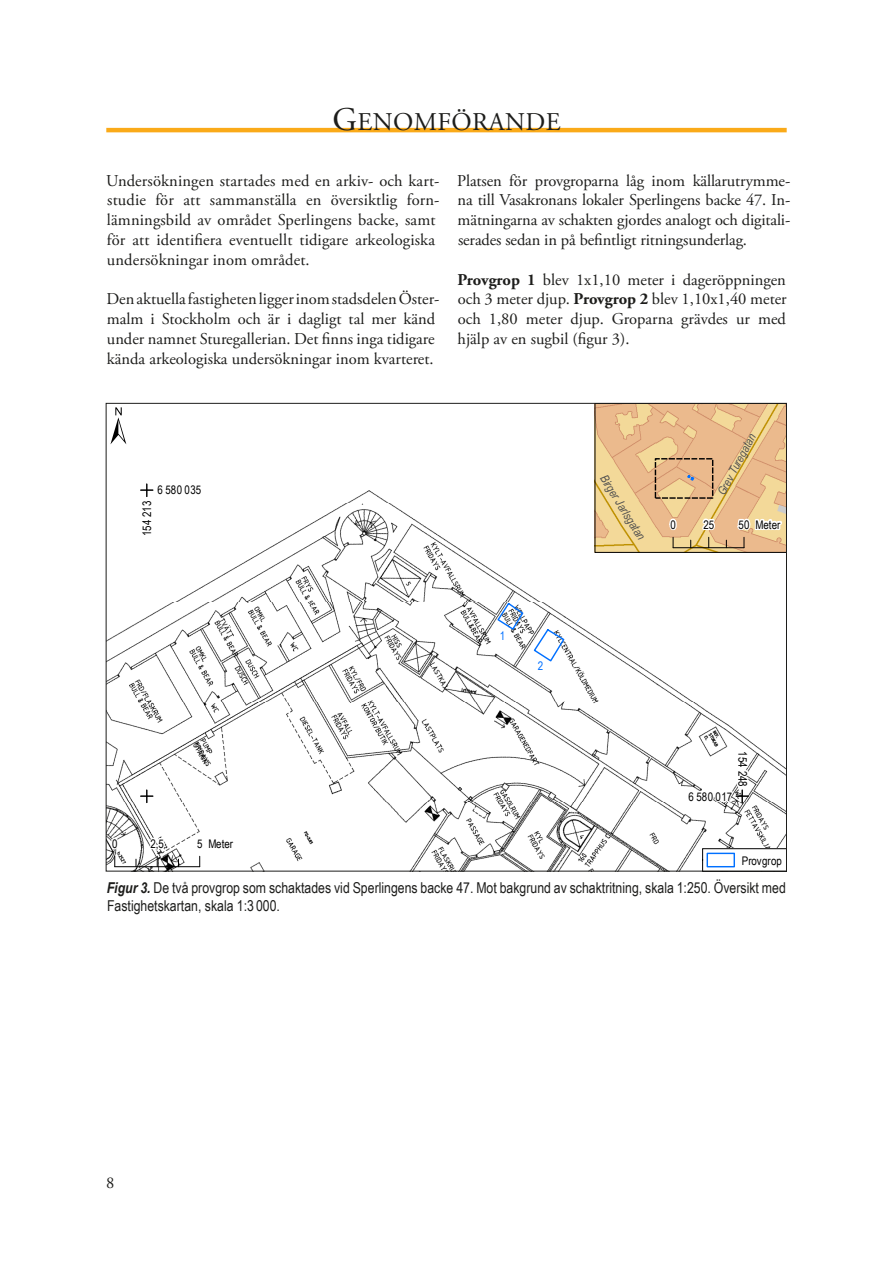
<style>
.page{position:relative;width:893px;height:1263px;background:#fff}
.page>*{position:absolute;margin:0;border:0;box-sizing:border-box;transform-origin:0 0}
.t1{font:52.5px "ESRI North";color:#000}
.A1_Rubrik{font:25.5px "Adobe Garamond Pro";letter-spacing:.015em;color:#1d1d1b}
.t2{font:16.5px/19.8px "Adobe Garamond Pro";letter-spacing:-.01em;color:#1d1d1b}
.Figurtext{font:15px/18px "Arial Narrow";color:#1d1d1b}
.t3{font:11.85px "Arial Narrow";color:#000}
.t4{font:italic 11.85px "Arial Narrow";color:#4e4e4e}
.t5{font:11.85px "Arial Narrow";color:#0070ff}
.s1{font-size:33px}
.s2{font-weight:700}
.s3{font-weight:700;font-style:italic}
</style>
<div class="page">
<hr style="left:106px;top:128px;width:681px;height:4px;background:#faaa19">
<img style="left:108px;top:405px;width:677px;height:464px">
<svg style="left:141px;top:790px;width:12px;height:13px"></svg>
<svg style="left:702px;top:848px;width:83px;height:21px"></svg>
<hr style="left:115px;top:866px;width:85px;height:1px;background:#000">
<svg style="left:109px;top:836px;width:11px;height:31px"></svg>
<svg style="left:147px;top:836px;width:19px;height:31px"></svg>
<svg style="left:194px;top:819px;width:43px;height:50px"></svg>
<img style="left:597px;top:405px;width:187px;height:146px">
<div style="left:595px;top:403px;width:191px;height:150px;border:1px solid #000"></div>
<svg style="left:496px;top:601px;width:29px;height:42px"></svg>
<svg style="left:532px;top:628px;width:34px;height:44px"></svg>
<svg style="left:654px;top:457px;width:60px;height:42px;background:#d4ac81"></svg>
<hr style="left:673px;top:547px;width:71px;height:1px;background:#000">
<svg style="left:668px;top:517px;width:10px;height:31px"></svg>
<svg style="left:700px;top:516px;width:16px;height:32px"></svg>
<svg style="left:736px;top:496px;width:48px;height:52px;background:#edcda1"></svg>
<svg style="left:133px;top:481px;width:71px;height:57px"></svg>
<svg style="left:684px;top:750px;width:75px;height:55px"></svg>
<p class="A1_Rubrik" style="left:332px;top:107px;width:230px"><span class="s1">G</span>ENOMFÖRANDE</p>
<p class="t2" style="left:106px;top:171px;width:335px">Undersökningen startades med en arkiv- och kart&shy;studie för att sammanställa en översiktlig forn&shy;lämningsbild av området Sperlingens backe, samt för att identifiera eventuellt tidigare arkeologiska undersökningar inom området.</p>
<p class="t2" style="left:106px;top:290px;width:335px">Den aktuella fastigheten ligger inom stadsdelen Öster&shy;malm i Stockholm och är i dagligt tal mer känd under namnet Sturegallerian. Det finns inga tidigare kända arkeologiska undersökningar inom kvarteret.</p>
<p class="t1" style="left:110px;top:396px;width:17px">±</p>
<p class="t3" style="left:158px;top:481px;width:45px">6 580 035</p>
<p class="t3" style="left:138px;top:536px;width:37px;rotate:-90deg">154 213</p>
<p class="t2" style="left:457px;top:171px;width:335px;text-align:justify">Platsen för provgroparna låg inom källarutrymme&shy;na till Vasakronans lokaler Sperlingens backe 47. In&shy;mätningarna av schakten gjordes analogt och digitali&shy;serades sedan in på befintligt ritningsunderlag.</p>
<p class="t2" style="left:457px;top:270px;width:331px;text-align:justify"><span class="s2">Provgrop 1</span> blev 1x1,10 meter i dageröppningen och 3 meter djup. <span class="s2">Provgrop 2</span> blev 1,10x1,40 meter och 1,80 meter djup. Groparna grävdes ur med hjälp av en sugbil (figur 3).</p>
<p class="t4" style="left:610px;top:471px;width:76px;rotate:58deg">Birger Jarlsgatan</p>
<p class="t4" style="left:713px;top:490px;width:70px;rotate:-62deg">Grev Turegatan</p>
<p class="t3" style="left:670px;top:516px;width:7px">0</p>
<p class="t3" style="left:703px;top:516px;width:12px">25</p>
<p class="t3" style="left:739px;top:516px;width:43px">50 Meter</p>
<p class="t3" style="left:112px;top:835px;width:7px">0</p>
<p class="t3" style="left:151px;top:835px;width:15px">2,5</p>
<p class="t3" style="left:197px;top:835px;width:38px">5 Meter</p>
<p class="t5" style="left:500px;top:627px;width:7px">1</p>
<p class="t5" style="left:538px;top:657px;width:7px">2</p>
<p class="t3" style="left:751px;top:751px;width:37px;rotate:90deg">154 248</p>
<p class="t3" style="left:689px;top:788px;width:45px">6 580 017</p>
<p class="t3" style="left:742px;top:852px;width:41px">Provgrop</p>
<p class="Figurtext" style="left:107px;top:878px;width:681px"><span class="s3">Figur 3.</span> De två provgrop som schaktades vid Sperlingens backe 47. Mot bakgrund av schaktritning, skala 1:250. Översikt med<br>Fastighetskartan, skala 1:3 000.</p>
<p class="t2" style="left:106px;top:1173px;width:10px">8</p>
</div>
